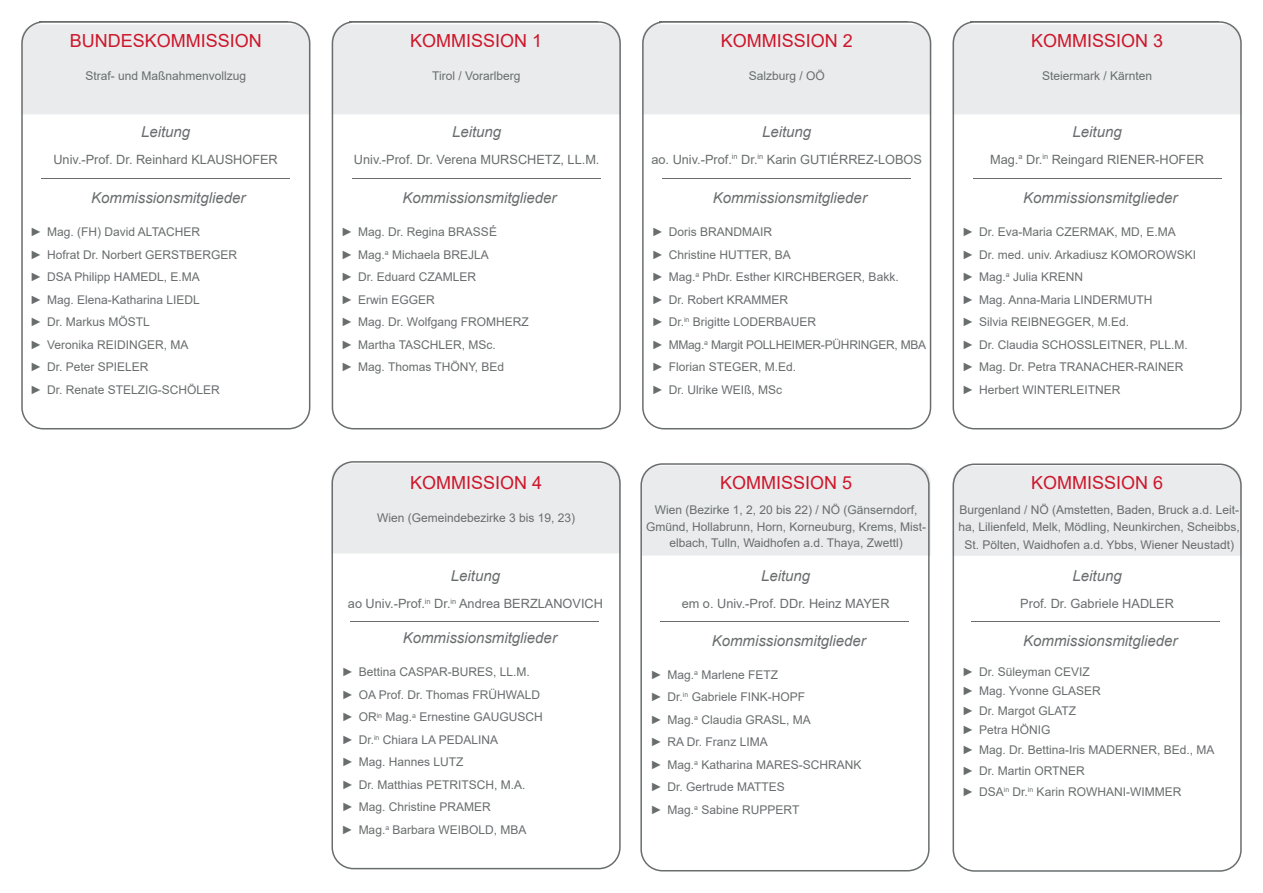
<style>
.page{position:relative;width:1263px;height:893px;background:#fff}
.page>*{position:absolute;margin:0;border:0;box-sizing:border-box;transform-origin:0 0}
.t1{font:18px "Arial";color:#ce162b}
.t2{font:italic 15px "Arial";color:#696d6e}
.t3{font:12.75px "Arial";color:#696d6e}
.t4{font:12px/22.5px "Arial";color:#696d6e}
</style>
<div class="page">
<div style="left:21px;top:24px;width:289px;height:90px;background:#e9ebec"></div>
<div style="left:21px;top:21px;width:289px;height:408px;border:2px solid #696d6e;border-radius:21px"></div>
<hr style="left:39px;top:21px;width:248px;height:1px;background:#696d6e">
<div style="left:333px;top:464px;width:286px;height:89px;background:#e9ebec"></div>
<div style="left:331px;top:461px;width:290px;height:408px;border:2px solid #696d6e;border-radius:21px"></div>
<hr style="left:350px;top:621px;width:249px;height:1px;background:#696d6e">
<div style="left:332px;top:24px;width:289px;height:90px;background:#e9ebec"></div>
<div style="left:332px;top:21px;width:289px;height:408px;border:2px solid #696d6e;border-radius:21px"></div>
<hr style="left:349px;top:21px;width:249px;height:1px;background:#696d6e">
<div style="left:642px;top:24px;width:289px;height:90px;background:#e9ebec"></div>
<div style="left:642px;top:21px;width:289px;height:408px;border:2px solid #696d6e;border-radius:21px"></div>
<hr style="left:659px;top:21px;width:249px;height:1px;background:#696d6e">
<div style="left:955px;top:24px;width:284px;height:90px;background:#e9ebec"></div>
<div style="left:952px;top:21px;width:290px;height:408px;border:2px solid #696d6e;border-radius:21px"></div>
<hr style="left:970px;top:21px;width:249px;height:1px;background:#696d6e">
<div style="left:643px;top:466px;width:288px;height:90px;background:#e9ebec"></div>
<div style="left:640px;top:463px;width:289px;height:408px;border:2px solid #696d6e;border-radius:21px"></div>
<hr style="left:660px;top:621px;width:249px;height:1px;background:#696d6e">
<div style="left:955px;top:466px;width:284px;height:90px;background:#e9ebec"></div>
<div style="left:952px;top:463px;width:290px;height:409px;border:2px solid #696d6e;border-radius:21px"></div>
<hr style="left:971px;top:621px;width:249px;height:1px;background:#696d6e">
<hr style="left:41px;top:179px;width:249px;height:1px;background:#696d6e">
<hr style="left:352px;top:179px;width:249px;height:1px;background:#696d6e">
<hr style="left:662px;top:179px;width:248px;height:1px;background:#696d6e">
<hr style="left:973px;top:179px;width:248px;height:1px;background:#696d6e">
<h1 class="t1" style="left:70px;top:28px;width:194px">BUNDESKOMMISSION</h1>
<p class="t4" style="left:85px;top:64px;width:162px">Straf- und Maßnahmenvollzug</p>
<p class="t2" style="left:141px;top:122px;width:51px">Leitung</p>
<p class="t3" style="left:53px;top:150px;width:226px">Univ.-Prof. Dr. Reinhard KLAUSHOFER</p>
<p class="t2" style="left:91px;top:188px;width:156px">Kommissionsmitglieder</p>
<p class="t4" style="left:30px;top:221px;width:209px">► Mag. (FH) David ALTACHER<br>► Hofrat Dr. Norbert GERSTBERGER ► DSA Philipp HAMEDL, E.MA<br>► Mag. Elena-Katharina LIEDL<br>► Dr. Markus MÖSTL<br>► Veronika REIDINGER, MA<br>► Dr. Peter SPIELER<br>► Dr. Renate STELZIG-SCHÖLER</p>
<h1 class="t1" style="left:410px;top:28px;width:134px">KOMMISSION 1</h1>
<p class="t4" style="left:432px;top:64px;width:90px">Tirol / Vorarlberg</p>
<p class="t2" style="left:452px;top:122px;width:51px">Leitung</p>
<p class="t3" style="left:354px;top:150px;width:247px">Univ.-Prof. Dr. Verena MURSCHETZ, LL.M.</p>
<p class="t2" style="left:402px;top:188px;width:156px">Kommissionsmitglieder</p>
<p class="t4" style="left:341px;top:221px;width:189px">► Mag. Dr. Regina BRASSÉ<br>► Mag.<sup>a</sup> Michaela BREJLA<br>► Dr. Eduard CZAMLER<br>► Erwin EGGER<br>► Mag. Dr. Wolfgang FROMHERZ ► Martha TASCHLER, MSc.<br>► Mag. Thomas THÖNY, BEd</p>
<h1 class="t1" style="left:410px;top:471px;width:134px">KOMMISSION 4</h1>
<p class="t4" style="left:377px;top:506px;width:200px">Wien (Gemeindebezirke 3 bis 19, 23)</p>
<p class="t2" style="left:451px;top:566px;width:51px">Leitung</p>
<p class="t3" style="left:348px;top:595px;width:257px">ao Univ.-Prof.<sup>in</sup> Dr.<sup>in</sup> Andrea BERZLANOVICH</p>
<p class="t2" style="left:403px;top:628px;width:156px">Kommissionsmitglieder</p>
<p class="t4" style="left:342px;top:661px;width:203px">► Bettina CASPAR-BURES, LL.M. ► OA Prof. Dr. Thomas FRÜHWALD ► OR<sup>in</sup> Mag.<sup>a</sup> Ernestine GAUGUSCH ► Dr.<sup>in</sup> Chiara LA PEDALINA<br>► Mag. Hannes LUTZ<br>► Dr. Matthias PETRITSCH, M.A.<br>► Mag. Christine PRAMER<br>► Mag.<sup>a</sup> Barbara WEIBOLD, MBA</p>
<h1 class="t1" style="left:721px;top:28px;width:134px">KOMMISSION 2</h1>
<p class="t4" style="left:749px;top:64px;width:78px">Salzburg / OÖ</p>
<p class="t2" style="left:762px;top:122px;width:51px">Leitung</p>
<p class="t3" style="left:651px;top:150px;width:272px">ao. Univ.-Prof.<sup>in</sup> Dr.<sup>in</sup> Karin GUTIÉRREZ-LOBOS</p>
<p class="t2" style="left:713px;top:188px;width:156px">Kommissionsmitglieder</p>
<p class="t4" style="left:652px;top:221px;width:276px">► Doris BRANDMAIR<br>► Christine HUTTER, BA<br>► Mag.<sup>a</sup> PhDr. Esther KIRCHBERGER, Bakk.<br>► Dr. Robert KRAMMER<br>► Dr.<sup>in</sup> Brigitte LODERBAUER<br>► MMag.<sup>a</sup> Margit POLLHEIMER-PÜHRINGER, MBA ► Florian STEGER, M.Ed.<br>► Dr. Ulrike WEIß, MSc</p>
<h1 class="t1" style="left:720px;top:471px;width:134px">KOMMISSION 5</h1>
<p class="t4" style="left:646px;top:502px;width:282px;line-height:16.5px;text-align:center">Wien (Bezirke 1, 2, 20 bis 22) / NÖ (Gänserndorf,<br>Gmünd, Hollabrunn, Horn, Korneuburg, Krems, Mist&shy;elbach, Tulln, Waidhofen a.d. Thaya, Zwettl)</p>
<p class="t2" style="left:761px;top:566px;width:51px">Leitung</p>
<p class="t3" style="left:682px;top:595px;width:209px">em o. Univ.-Prof. DDr. Heinz MAYER</p>
<p class="t2" style="left:712px;top:631px;width:156px">Kommissionsmitglieder</p>
<p class="t4" style="left:651px;top:663px;width:212px">► Mag.<sup>a</sup> Marlene FETZ<br>► Dr.<sup>in</sup> Gabriele FINK-HOPF<br>► Mag.<sup>a</sup> Claudia GRASL, MA<br>► RA Dr. Franz LIMA<br>► Mag.<sup>a</sup> Katharina MARES-SCHRANK ► Dr. Gertrude MATTES<br>► Mag.<sup>a</sup> Sabine RUPPERT</p>
<h1 class="t1" style="left:1031px;top:28px;width:134px">KOMMISSION 3</h1>
<p class="t4" style="left:1042px;top:64px;width:112px">Steiermark / Kärnten</p>
<p class="t2" style="left:1072px;top:122px;width:51px">Leitung</p>
<p class="t3" style="left:990px;top:150px;width:215px">Mag.<sup>a</sup> Dr.<sup>in</sup> Reingard RIENER-HOFER</p>
<p class="t2" style="left:1023px;top:188px;width:156px">Kommissionsmitglieder</p>
<p class="t4" style="left:962px;top:221px;width:236px">► Dr. Eva-Maria CZERMAK, MD, E.MA<br>► Dr. med. univ. Arkadiusz KOMOROWSKI ► Mag.<sup>a</sup> Julia KRENN<br>► Mag. Anna-Maria LINDERMUTH<br>► Silvia REIBNEGGER, M.Ed.<br>► Dr. Claudia SCHOSSLEITNER, PLL.M. ► Mag. Dr. Petra TRANACHER-RAINER ► Herbert WINTERLEITNER</p>
<h1 class="t1" style="left:1031px;top:471px;width:134px">KOMMISSION 6</h1>
<p class="t4" style="left:958px;top:502px;width:283px;line-height:16.5px">Burgenland / NÖ (Amstetten, Baden, Bruck a.d. Leit&shy;ha, Lilienfeld, Melk, Mödling, Neunkirchen, Scheibbs,</p>
<p class="t4" style="left:964px;top:533px;width:271px">St. Pölten, Waidhofen a.d. Ybbs, Wiener Neustadt)</p>
<p class="t2" style="left:1072px;top:566px;width:51px">Leitung</p>
<p class="t3" style="left:1020px;top:595px;width:155px">Prof. Dr. Gabriele HADLER</p>
<p class="t2" style="left:1023px;top:631px;width:156px">Kommissionsmitglieder</p>
<p class="t4" style="left:962px;top:661px;width:254px;line-height:19.5px">► Dr. Süleyman CEVIZ<br>► Mag. Yvonne GLASER<br>► Dr. Margot GLATZ<br>► Petra HÖNIG<br>► Mag. Dr. Bettina-Iris MADERNER, BEd., MA</p>
<p class="t4" style="left:962px;top:760px;width:221px;line-height:21px">► Dr. Martin ORTNER<br>► DSA<sup>in</sup> Dr.<sup>in</sup> Karin ROWHANI-WIMMER</p>
</div>
